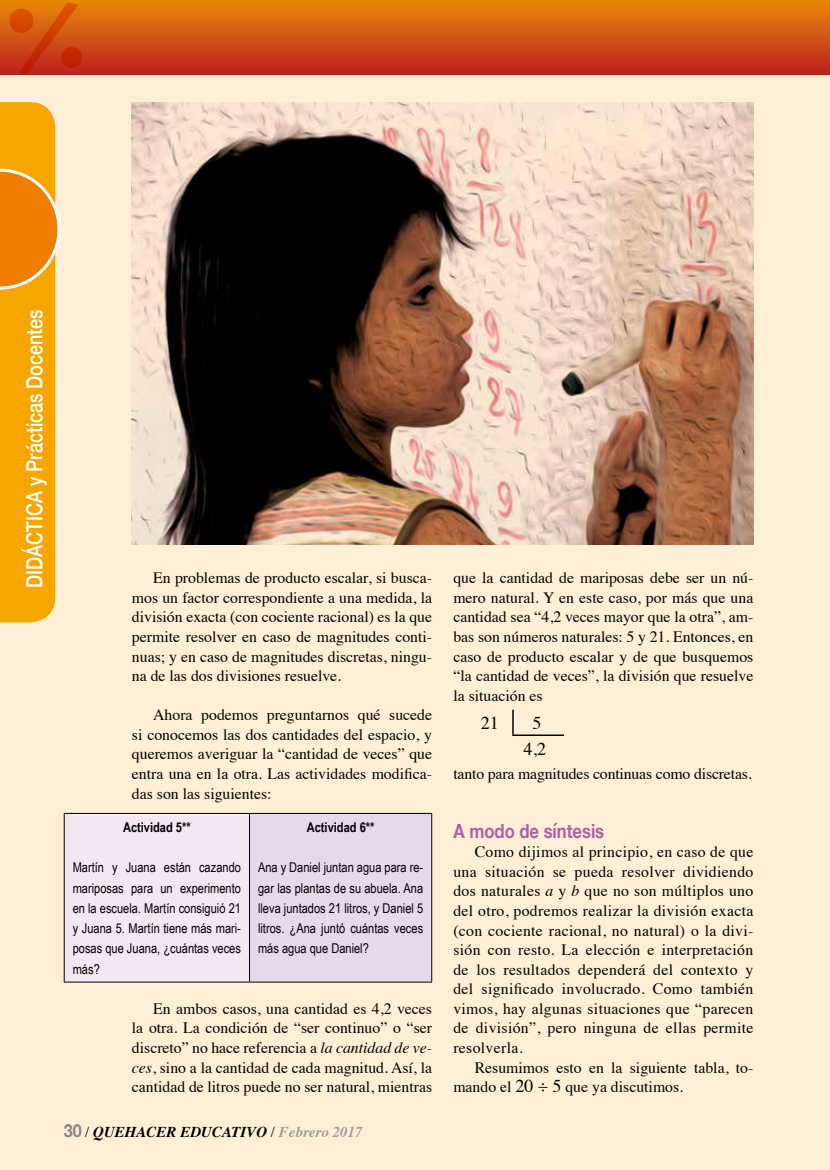
<style>
.page{position:relative;width:830px;height:1170px;background:#fff}
.page>*{position:absolute;margin:0;border:0;box-sizing:border-box;transform-origin:0 0}
.t1{font:500 22.5px "Helvetica Neue";color:#fff;scale:.8 1}
.t2{font:700 19.5px "Helvetica Neue";color:#a863a5;scale:.85 1}
.t3{font:18px/25.5px "Times";color:#000;text-align:center}
.t4{font:15.75px/19.5px "Times";color:#000;text-align:justify}
.t5{font:italic 700 15px "Times";color:#000}
.t6{font:13.5px/20.2px "Arial Narrow";color:#000;text-align:justify}
.t7{font:700 13.5px "Arial Narrow";color:#000}
.s1{font-style:italic}
.s2{font-family:"Helvetica Neue";font-style:normal;font-size:18px;color:#878787}
.s3{font-weight:400;font-style:normal}
.s4{color:#9d9d9c}
.s5{font-size:18px}
</style>
<div class="page">
<div style="left:0;top:0;width:829px;height:1169px;background:#ffefd6"></div>
<svg style="left:512px;top:709px;width:1px;height:25px"></svg>
<hr style="left:512px;top:734px;width:51px;height:2px;background:#000">
<div style="left:64px;top:813px;width:185px;height:169px;background:#f1e8f4"></div>
<div style="left:249px;top:813px;width:182px;height:169px;background:#e7d9ec"></div>
<hr style="left:64px;top:813px;width:185px;height:1px;background:#000">
<hr style="left:64px;top:813px;width:1px;height:168px;background:#000">
<hr style="left:249px;top:813px;width:183px;height:1px;background:#000">
<hr style="left:431px;top:813px;width:1px;height:168px;background:#000">
<hr style="left:64px;top:981px;width:185px;height:1px;background:#000">
<hr style="left:249px;top:981px;width:183px;height:1px;background:#000">
<hr style="left:249px;top:813px;width:1px;height:168px;background:#000">
<img style="left:132px;top:102px;width:621px;height:442px">
<div style="left:0;top:0;width:829px;height:74px;background:linear-gradient(to bottom,#e88909,#be2221)"></div>
<svg style="left:0;top:102px;width:60px;height:520px;background:#f5a520"></svg>
<div style="left:14px;top:302px;width:41px;height:293px;background:#f7a600"></div>
<svg style="left:19px;top:2px;width:60px;height:72px;background:#d04e10"></svg>
<div style="left:9px;top:9px;width:24px;height:24px;background:#d64a00;border-radius:50%"></div>
<div style="left:61px;top:47px;width:21px;height:21px;background:#c12600;border-radius:50%"></div>
<h1 class="t1" style="left:16px;top:588px;width:350px;rotate:-90deg">DIDÁCTICA y Prácticas Docentes</h1>
<p class="t4" style="left:132px;top:567px;width:301px;text-indent:21px">En problemas de producto escalar, si busca&shy;mos un factor correspondiente a una medida, la división exacta (con cociente racional) es la que permite resolver en caso de magnitudes conti&shy;nuas; y en caso de magnitudes discretas, ningu&shy;na de las dos divisiones resuelve.</p>
<p class="t4" style="left:132px;top:703px;width:301px;text-indent:21px">Ahora podemos preguntarnos qué sucede si conocemos las dos cantidades del espacio, y queremos averiguar la “cantidad de veces” que entra una en la otra. Las actividades modifica&shy;das son las siguientes:</p>
<p class="t7" style="left:123px;top:816px;width:69px">Actividad 5**</p>
<p class="t6" style="left:73px;top:856px;width:170px">Martín y Juana están cazando mariposas para un experimento en la escuela. Martín consiguió 21 y Juana 5. Martín tiene más mari&shy;posas que Juana, ¿cuántas veces más?</p>
<p class="t7" style="left:306px;top:816px;width:69px">Actividad 6**</p>
<p class="t6" style="left:258px;top:856px;width:167px">Ana y Daniel juntan agua para re&shy;gar las plantas de su abuela. Ana lleva juntados 21 litros, y Daniel 5 litros. ¿Ana juntó cuántas veces más agua que Daniel?</p>
<p class="t4" style="left:132px;top:997px;width:301px;text-indent:21px">En ambos casos, una cantidad es 4,2 veces la otra. La condición de “ser continuo” o “ser discreto” no hace referencia a <span class="s1">la cantidad de ve&shy;ces</span>, sino a la cantidad de cada magnitud. Así, la cantidad de litros puede no ser natural, mientras</p>
<p class="t5" style="left:64px;top:1117px;width:300px"><span class="s2">30</span> <span class="s3">/</span> QUEHACER EDUCATIVO <span class="s3">/</span> <span class="s4">Febrero 2017</span></p>
<p class="t4" style="left:453px;top:567px;width:301px">que la cantidad de mariposas debe ser un nú&shy;mero natural. Y en este caso, por más que una cantidad sea “4,2 veces mayor que la otra”, am&shy;bas son números naturales: 5 y 21. Entonces, en caso de producto escalar y de que busquemos “la cantidad de veces”, la división que resuelve la situación es</p>
<p class="t3" style="left:480px;top:708px;width:19px">21</p>
<p class="t3" style="left:523px;top:708px;width:24px">5<br>4,2</p>
<p class="t4" style="left:453px;top:762px;width:300px">tanto para magnitudes continuas como discretas.</p>
<p class="t2" style="left:453px;top:815px;width:179px">A modo de síntesis</p>
<p class="t4" style="left:453px;top:840px;width:301px;text-indent:21px">Como dijimos al principio, en caso de que una situación se pueda resolver dividiendo dos naturales <span class="s1">a</span> y <span class="s1">b</span> que no son múltiplos uno del otro, podremos realizar la división exacta (con cociente racional, no natural) o la divi&shy;sión con resto. La elección e interpretación de los resultados dependerá del contexto y del significado involucrado. Como también vimos, hay algunas situaciones que “parecen de división”, pero ninguna de ellas permite resolverla.</p>
<p class="t4" style="left:453px;top:1056px;width:301px;text-indent:21px">Resumimos esto en la siguiente tabla, to&shy;mando el <span class="s5">20 ÷ 5</span> que ya discutimos.</p>
</div>
